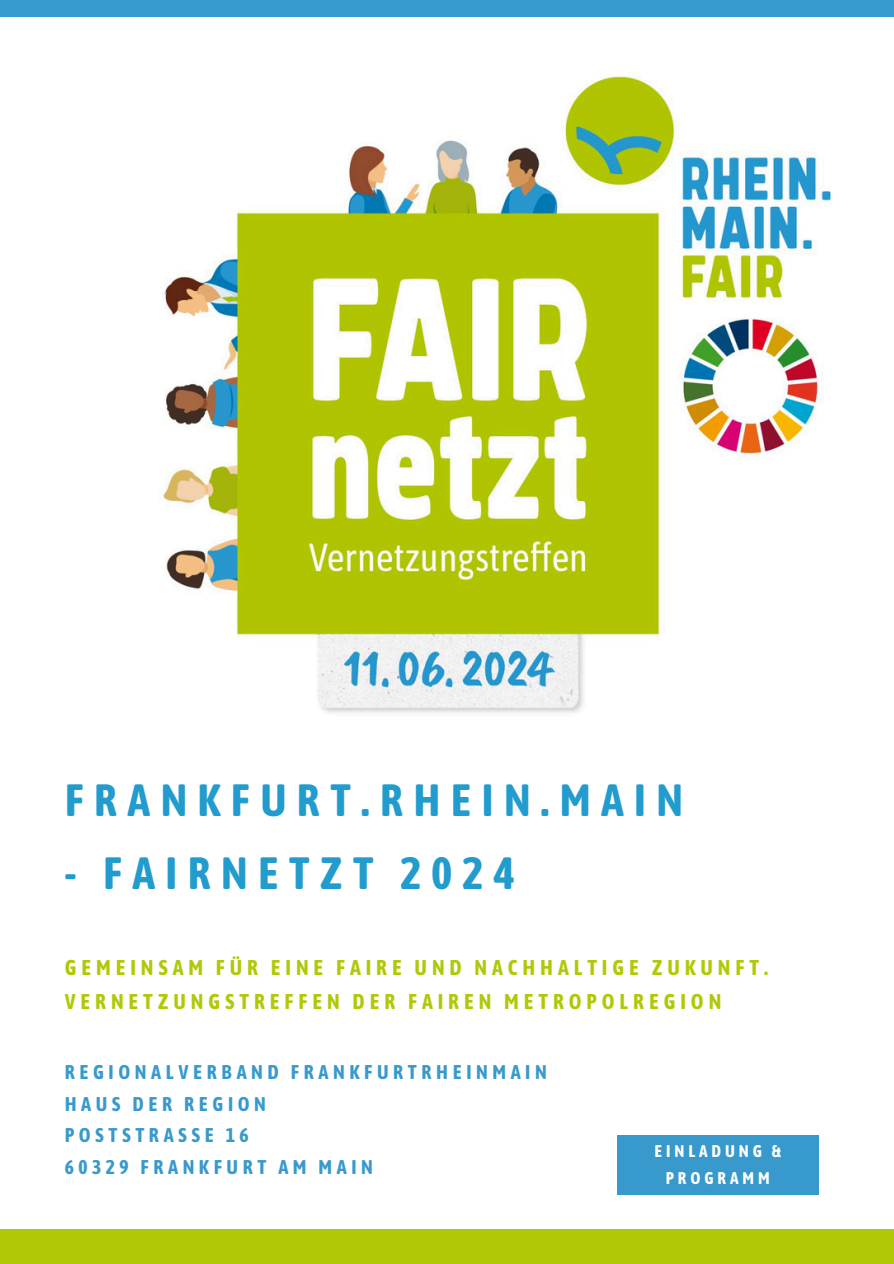
<style>
.page{position:relative;width:894px;height:1264px;background:#fff}
.page>*{position:absolute;margin:0;border:0;box-sizing:border-box;transform-origin:0 0}
.t1{font:700 45px "Asap Condensed";letter-spacing:.23em;color:#229ccd}
.t2{font:700 21.3px/33.8px "Asap Condensed";letter-spacing:.23em;color:#b1c807}
.t3{font:700 19.8px/31.5px "Asap Condensed";letter-spacing:.23em;color:#3899cc}
.t4{font:700 16.95px/27px "Asap Condensed";letter-spacing:.23em;color:#fff;text-align:center}
</style>
<div class="page">
<img style="left:162px;top:74px;width:669px;height:639px">
<div style="left:0;top:1228px;width:893px;height:35px;background:#b1c807"></div>
<div style="left:0;top:0;width:893px;height:17px;background:#3899cc"></div>
<div style="left:617px;top:1135px;width:201px;height:60px;background:#3899cc"></div>
<h1 class="t1" style="left:65px;top:774px;width:619px">FRANKFURT.RHEIN.MAIN</h1>
<h1 class="t1" style="left:65px;top:847px;width:451px">- FAIRNETZT 2024</h1>
<p class="t2" style="left:65px;top:950px;width:704px">GEMEINSAM FÜR EINE FAIRE UND NACHHALTIGE ZUKUNFT.<br>VERNETZUNGSTREFFEN DER FAIREN METROPOLREGION</p>
<p class="t3" style="left:65px;top:1056px;width:483px">REGIONALVERBAND FRANKFURTRHEINMAIN<br>HAUS DER REGION<br>POSTSTRASSE 16<br>60329 FRANKFURT AM MAIN</p>
<h2 class="t4" style="left:654px;top:1136px;width:128px">EINLADUNG &amp;<br>PROGRAMM</h2>
</div>
